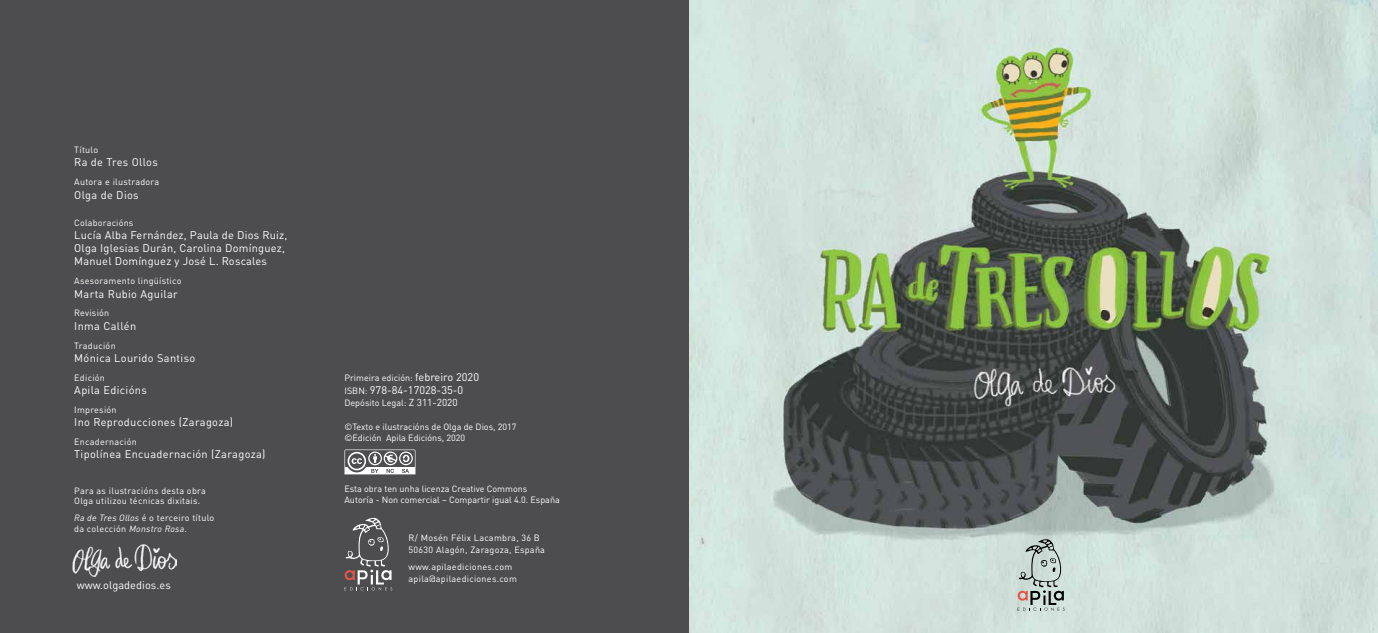
<style>
.page{position:relative;width:1378px;height:633px;background:#fff}
.page>*{position:absolute;margin:0;border:0;box-sizing:border-box;transform-origin:0 0}
.t1{font:11px/13.2px "DINOT";letter-spacing:.02em;color:#fff}
.t2{font:11px "DINOT";color:#fff}
.t3{font:9px/10.8px "DINOT";letter-spacing:.025em;color:#fff}
.t4{font:9px/10.8px "DINOT";color:#fff}
.s1{font-style:italic}
.s2{font-size:11px}
.s3{font-size:9px}
.s4{font-size:10px}
</style>
<div class="page">
<div style="left:0;top:0;width:689px;height:632px;background:#4d4d4f"></div>
<img style="left:689px;top:0;width:689px;height:632px">
<svg style="left:1017px;top:538px;width:47px;height:72px;background:#aeb9b4"></svg>
<svg style="left:344px;top:517px;width:48px;height:73px"></svg>
<svg style="left:344px;top:449px;width:71px;height:25px"></svg>
<img style="left:73px;top:544px;width:103px;height:32px">
<p class="t3" style="left:74px;top:144px;width:25px">Título</p>
<p class="t1" style="left:74px;top:155px;width:85px">Ra de Tres Ollos</p>
<p class="t3" style="left:74px;top:176px;width:86px">Autora e ilustradora</p>
<p class="t1" style="left:74px;top:187px;width:66px">Olga de Dios</p>
<p class="t3" style="left:74px;top:217px;width:61px">Colaboracións</p>
<p class="t1" style="left:74px;top:228px;width:215px">Lucía Alba Fernández, Paula de Dios Ruiz,<br>Olga Iglesias Durán, Carolina Domínguez,<br>Manuel Domínguez y José L. Roscales</p>
<p class="t3" style="left:74px;top:275px;width:109px">Asesoramento lingüístico</p>
<p class="t1" style="left:74px;top:286px;width:105px">Marta Rubio Aguilar</p>
<p class="t3" style="left:74px;top:307px;width:37px">Revisión</p>
<p class="t1" style="left:74px;top:318px;width:63px">Inma Callén</p>
<p class="t3" style="left:74px;top:339px;width:43px">Tradución</p>
<p class="t1" style="left:74px;top:351px;width:122px">Mónica Lourido Santiso</p>
<p class="t3" style="left:74px;top:371px;width:32px">Edición</p>
<p class="t1" style="left:74px;top:383px;width:74px">Apila Edicións</p>
<p class="t3" style="left:74px;top:403px;width:44px">Impresión</p>
<p class="t1" style="left:74px;top:415px;width:160px">Ino Reproducciones (Zaragoza)</p>
<p class="t3" style="left:74px;top:436px;width:64px">Encadernación</p>
<p class="t1" style="left:74px;top:447px;width:193px">Tipolínea Encuadernación (Zaragoza)</p>
<p class="t3" style="left:74px;top:484px;width:133px">Para as ilustracións desta obra<br>Olga utilizou técnicas dixitais.</p>
<p class="t3" style="left:74px;top:511px;width:142px"><span class="s1">Ra de Tres Ollos</span> é o terceiro título da colección <span class="s1">Monstro Rosa</span>.</p>
<p class="t1" style="left:77px;top:577px;width:96px">www.olgadedios.es</p>
<p class="t4" style="left:344px;top:371px;width:136px">Primeira edición: <span class="s2">febreiro 2020</span></p>
<p class="t2" style="left:344px;top:382px;width:120px"><span class="s3">ISBN:</span> 978-84-17028-35-0</p>
<p class="t4" style="left:344px;top:396px;width:115px">Depósito Legal: <span class="s4">Z 311-2020</span></p>
<p class="t4" style="left:344px;top:420px;width:174px">©Texto e ilustracións de Olga de Dios, 2017 ©Edición Apila Edicións, 2020</p>
<p class="t4" style="left:344px;top:483px;width:217px">Esta obra ten unha licenza Creative Commons<br>Autoría - Non comercial – Compartir igual 4.0. España</p>
<p class="t3" style="left:409px;top:531px;width:138px;line-height:12px">R/ Mosén Félix Lacambra, 36 B<br>50630 Alagón, Zaragoza, España</p>
<p class="t3" style="left:409px;top:560px;width:110px;line-height:12px">www.apilaediciones.com apila@apilaediciones.com</p>
</div>
